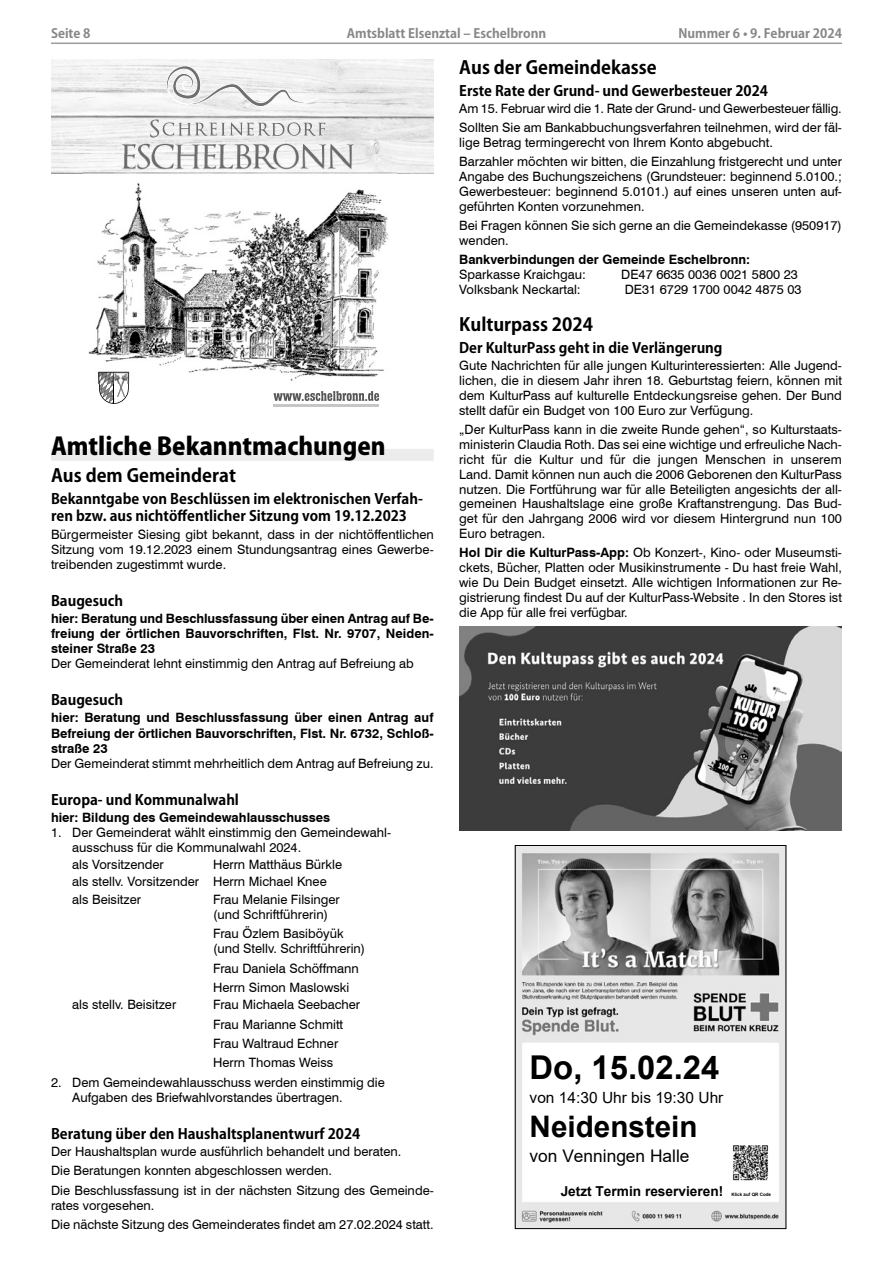
<style>
.page{position:relative;width:893px;height:1263px;background:#fff}
.page>*{position:absolute;margin:0;border:0;box-sizing:border-box;transform-origin:0 0}
.t1{font:700 32.85px "Arial";color:#000}
.t2{font:700 29.7px "Arial";color:#000}
.Überschrift_1_Kozuka{font:800 24px "Koz Go Pro";color:#000}
.Überschrift2_Kozuka{font:700 18px "Koz Go Pro";color:#000}
.t3{font:17.4px "Arial";color:#000}
.t4{font:15.45px "Arial";color:#000}
.Überschrift_3_Kozuka{font:700 14.25px/17.5px "Koz Go Pro";color:#000}
.t5{font:700 13.65px "Arial";color:#000}
.Fließtext_8_5{font:12.9px/14.9px "Swiss 721 BT";color:#000}
.Fließtext_8_5-2{font:700 12.9px/15.1px "Swiss 721 BT";color:#000;text-align:justify}
.t6{font:700 12.75px "Koz Go Pro";color:#878787}
.t7{font:700 4.5px "Arial";color:#000}
.s1{font-weight:700}
</style>
<div class="page">
<hr style="left:51px;top:43px;width:791px;height:1px;background:#9c9c9c">
<div style="left:51px;top:449px;width:383px;height:12px;background:#ececec"></div>
<svg style="left:99px;top:384px;width:30px;height:20px"></svg>
<hr style="left:114px;top:372px;width:1px;height:31px;background:#000">
<img style="left:51px;top:60px;width:383px;height:113px">
<svg style="left:163px;top:60px;width:163px;height:53px"></svg>
<svg style="left:122px;top:144px;width:232px;height:10px"></svg>
<svg style="left:150px;top:120px;width:175px;height:18px"></svg>
<svg style="left:274px;top:391px;width:105px;height:10px"></svg>
<hr style="left:273px;top:404px;width:106px;height:3px;background:#c6c6c6">
<img style="left:83px;top:154px;width:314px;height:230px">
<svg style="left:78px;top:97px;width:17px;height:3px"></svg>
<img style="left:459px;top:626px;width:383px;height:204px">
<img style="left:517px;top:847px;width:267px;height:380px">
<div style="left:526px;top:1046px;width:250px;height:133px;background:#fff"></div>
<img style="left:728px;top:1145px;width:44px;height:39px">
<div style="left:515px;top:845px;width:271px;height:384px;border:1px solid #000"></div>
<p class="t6" style="left:51px;top:25px;width:41px">Seite 8</p>
<p class="t6" style="left:347px;top:25px;width:201px">Amtsblatt Elsenztal – Eschelbronn</p>
<p class="t6" style="left:678px;top:25px;width:165px">Nummer 6 • 9. Februar 2024</p>
<p class="Überschrift_1_Kozuka" style="left:51px;top:431px;width:336px">Amtliche Bekanntmachungen</p>
<p class="Überschrift2_Kozuka" style="left:51px;top:464px;width:186px">Aus dem Gemeinderat</p>
<p class="Überschrift_3_Kozuka" style="left:51px;top:491px;width:373px">Bekanntgabe von Beschlüssen im elektronischen Verfah&shy;ren bzw. aus nichtöffentlicher Sitzung vom 19.12.2023</p>
<p class="Fließtext_8_5" style="left:51px;top:526px;width:384px;text-align:justify">Bürgermeister Siesing gibt bekannt, dass in der nichtöffentlichen Sitzung vom 19.12.2023 einem Stundungsantrag eines Gewerbe&shy;treibenden zugestimmt wurde.</p>
<p class="Überschrift_3_Kozuka" style="left:51px;top:593px;width:74px">Baugesuch</p>
<p class="Fließtext_8_5-2" style="left:51px;top:610px;width:384px">hier: Beratung und Beschlussfassung über einen Antrag auf Be&shy;freiung der örtlichen Bauvorschriften, Flst. Nr. 9707, Neiden&shy;steiner Straße 23</p>
<p class="Fließtext_8_5" style="left:51px;top:656px;width:364px">Der Gemeinderat lehnt einstimmig den Antrag auf Befreiung ab</p>
<p class="Überschrift_3_Kozuka" style="left:51px;top:692px;width:74px">Baugesuch</p>
<p class="Fließtext_8_5-2" style="left:51px;top:710px;width:384px">hier: Beratung und Beschlussfassung über einen Antrag auf Befreiung der örtlichen Bauvorschriften, Flst. Nr. 6732, Schloß&shy;straße 23</p>
<p class="Fließtext_8_5" style="left:51px;top:755px;width:384px">Der Gemeinderat stimmt mehrheitlich dem Antrag auf Befreiung zu.</p>
<p class="Überschrift_3_Kozuka" style="left:51px;top:791px;width:189px">Europa- und Kommunalwahl</p>
<p class="Fließtext_8_5-2" style="left:51px;top:809px;width:281px">hier: Bildung des Gemeindewahlausschusses</p>
<p class="Fließtext_8_5" style="left:72px;top:824px;width:320px;text-indent:-21px">1. Der Gemeinderat wählt einstimmig den Gemeindewahl&shy;ausschuss für die Kommunalwahl 2024.</p>
<p class="Fließtext_8_5" style="left:72px;top:857px;width:93px">als Vorsitzender</p>
<p class="Fließtext_8_5" style="left:213px;top:857px;width:131px">Herrn Matthäus Bürkle</p>
<p class="Fließtext_8_5" style="left:72px;top:874px;width:256px">als stellv. Vorsitzender Herrn Michael Knee</p>
<p class="Fließtext_8_5" style="left:72px;top:891px;width:70px">als Beisitzer</p>
<p class="Fließtext_8_5" style="left:213px;top:891px;width:128px">Frau Melanie Filsinger (und Schriftführerin)</p>
<p class="Fließtext_8_5" style="left:213px;top:925px;width:154px">Frau Özlem Basiböyük (und Stellv. Schriftführerin)</p>
<p class="Fließtext_8_5" style="left:213px;top:960px;width:147px">Frau Daniela Schöffmann</p>
<p class="Fließtext_8_5" style="left:213px;top:979px;width:138px">Herrn Simon Maslowski</p>
<p class="Fließtext_8_5" style="left:72px;top:997px;width:105px">als stellv. Beisitzer</p>
<p class="Fließtext_8_5" style="left:213px;top:997px;width:149px">Frau Michaela Seebacher</p>
<p class="Fließtext_8_5" style="left:213px;top:1016px;width:132px">Frau Marianne Schmitt</p>
<p class="Fließtext_8_5" style="left:213px;top:1035px;width:127px">Frau Waltraud Echner</p>
<p class="Fließtext_8_5" style="left:213px;top:1055px;width:122px">Herrn Thomas Weiss</p>
<p class="Fließtext_8_5" style="left:51px;top:1074px;width:335px">2. Dem Gemeindewahlausschuss werden einstimmig die</p>
<p class="Fließtext_8_5" style="left:72px;top:1089px;width:272px">Aufgaben des Briefwahlvorstandes übertragen.</p>
<p class="Überschrift_3_Kozuka" style="left:51px;top:1125px;width:311px">Beratung über den Haushaltsplanentwurf 2024</p>
<p class="Fließtext_8_5" style="left:51px;top:1143px;width:352px">Der Haushaltsplan wurde ausführlich behandelt und beraten.</p>
<p class="Fließtext_8_5" style="left:51px;top:1163px;width:283px">Die Beratungen konnten abgeschlossen werden.</p>
<p class="Fließtext_8_5" style="left:51px;top:1182px;width:384px">Die Beschlussfassung ist in der nächsten Sitzung des Gemeinde&shy;rates vorgesehen.</p>
<p class="Fließtext_8_5" style="left:51px;top:1216px;width:384px">Die nächste Sitzung des Gemeinderates findet am 27.02.2024 statt.</p>
<p class="Überschrift2_Kozuka" style="left:459px;top:56px;width:199px">Aus der Gemeindekasse</p>
<p class="Überschrift_3_Kozuka" style="left:459px;top:82px;width:310px">Erste Rate der Grund- und Gewerbesteuer 2024</p>
<p class="Fließtext_8_5" style="left:459px;top:100px;width:384px">Am 15. Februar wird die 1. Rate der Grund- und Gewerbesteuer fällig.</p>
<p class="Fließtext_8_5" style="left:459px;top:119px;width:384px">Sollten Sie am Bankabbuchungsverfahren teilnehmen, wird der fäl&shy;lige Betrag termingerecht von Ihrem Konto abgebucht.</p>
<p class="Fließtext_8_5" style="left:459px;top:153px;width:384px;text-align:justify">Barzahler möchten wir bitten, die Einzahlung fristgerecht und unter Angabe des Buchungszeichens (Grundsteuer: beginnend 5.0100.; Gewerbesteuer: beginnend 5.0101.) auf eines unseren unten auf&shy;geführten Konten vorzunehmen.</p>
<p class="Fließtext_8_5" style="left:459px;top:217px;width:384px">Bei Fragen können Sie sich gerne an die Gemeindekasse (950917) wenden.</p>
<p class="Fließtext_8_5-2" style="left:459px;top:251px;width:292px">Bankverbindungen der Gemeinde Eschelbronn:</p>
<p class="Fließtext_8_5" style="left:459px;top:266px;width:128px">Sparkasse Kraichgau:</p>
<p class="Fließtext_8_5" style="left:621px;top:266px;width:178px">DE47 6635 0036 0021 5800 23</p>
<p class="Fließtext_8_5" style="left:459px;top:281px;width:123px">Volksbank Neckartal:</p>
<p class="Fließtext_8_5" style="left:625px;top:281px;width:178px">DE31 6729 1700 0042 4875 03</p>
<p class="Überschrift2_Kozuka" style="left:459px;top:313px;width:135px">Kulturpass 2024</p>
<p class="Überschrift_3_Kozuka" style="left:459px;top:340px;width:265px">Der KulturPass geht in die Verlängerung</p>
<p class="Fließtext_8_5" style="left:459px;top:357px;width:384px;text-align:justify">Gute Nachrichten für alle jungen Kulturinteressierten: Alle Jugend&shy;lichen, die in diesem Jahr ihren 18. Geburtstag feiern, können mit dem KulturPass auf kulturelle Entdeckungsreise gehen. Der Bund stellt dafür ein Budget von 100 Euro zur Verfügung.</p>
<p class="Fließtext_8_5" style="left:459px;top:421px;width:384px;text-align:justify">„Der KulturPass kann in die zweite Runde gehen“, so Kulturstaats&shy;ministerin Claudia Roth. Das sei eine wichtige und erfreuliche Nach&shy;richt für die Kultur und für die jungen Menschen in unserem Land. Damit können nun auch die 2006 Geborenen den KulturPass nutzen. Die Fortführung war für alle Beteiligten angesichts der all&shy;gemeinen Haushaltslage eine große Kraftanstrengung. Das Bud&shy;get für den Jahrgang 2006 wird vor diesem Hintergrund nun 100<br>Euro betragen.</p>
<p class="Fließtext_8_5" style="left:459px;top:545px;width:384px;text-align:justify"><span class="s1">Hol Dir die KulturPass-App:</span> Ob Konzert-, Kino- oder Museumsti&shy;ckets, Bücher, Platten oder Musikinstrumente - Du hast freie Wahl, wie Du Dein Budget einsetzt. Alle wichtigen Informationen zur Re&shy;gistrierung findest Du auf der KulturPass-Website . In den Stores ist die App für alle frei verfügbar.</p>
<p class="t1" style="left:530px;top:1044px;width:191px">Do, 15.02.24</p>
<p class="t4" style="left:530px;top:1087px;width:195px">von 14:30 Uhr bis 19:30 Uhr</p>
<p class="t2" style="left:530px;top:1105px;width:169px">Neidenstein</p>
<p class="t3" style="left:530px;top:1144px;width:161px">von Venningen Halle</p>
<p class="t5" style="left:561px;top:1181px;width:164px">Jetzt Termin reservieren!</p>
<p class="t7" style="left:731px;top:1191px;width:41px">Klick auf QR Code</p>
</div>
